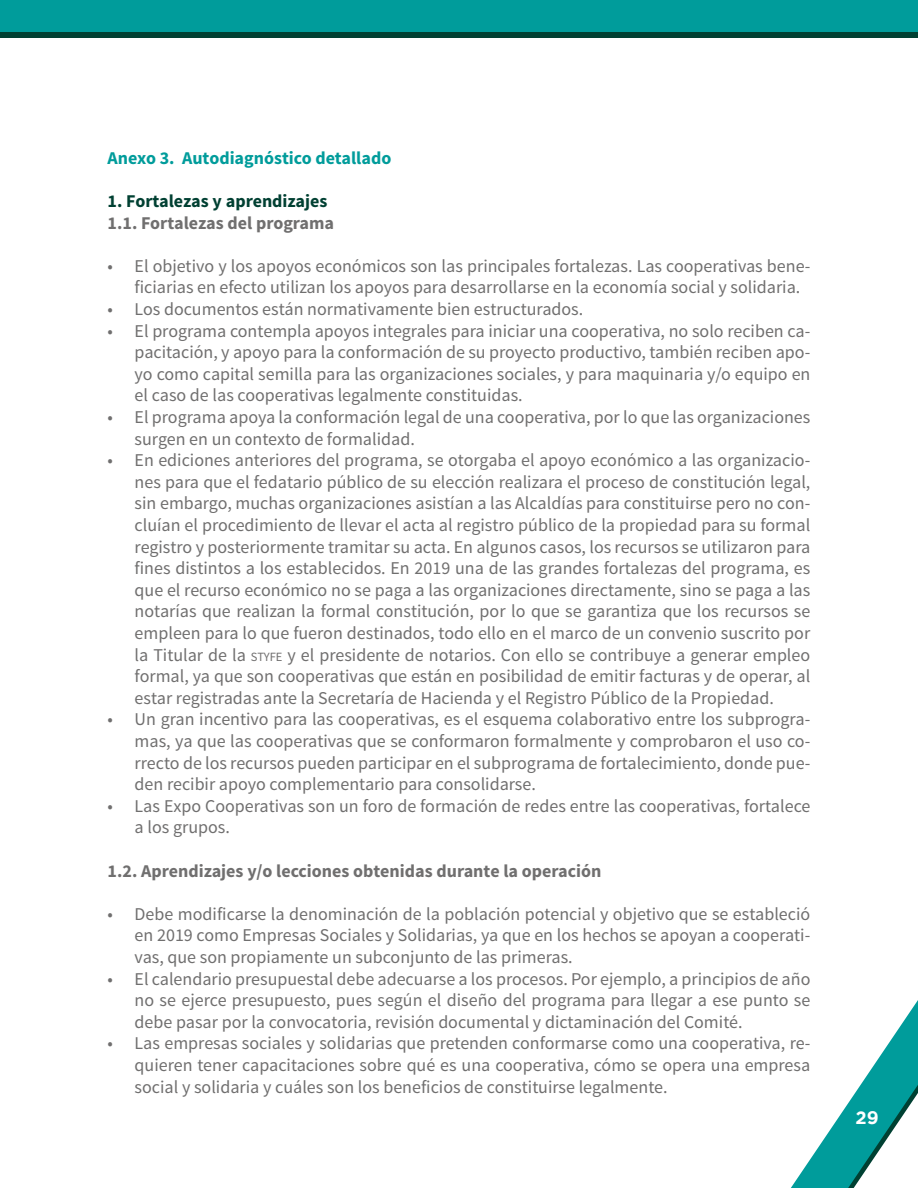
<style>
.page{position:relative;width:918px;height:1188px;background:#fff}
.page>*{position:absolute;margin:0;border:0;box-sizing:border-box;transform-origin:0 0}
.t1{font:18px/21.6px "Source Sans Pro";color:#706f6f;text-align:justify}
.t2{font:700 18px "Source Sans Pro";color:#706f6f}
.t3{font:700 18px "Source Sans Pro";color:#009c9b}
.t4{font:700 18px "Source Sans Pro";color:#004032}
.t5{font:700 18px "Gotham";color:#fff}
.s1{font-size:12.6px}
</style>
<div class="page">
<svg style="left:791px;top:1000px;width:127px;height:188px"></svg>
<div style="left:0;top:0;width:918px;height:35px;background:#009c9b"></div>
<div style="left:0;top:32px;width:918px;height:5px;background:#004032"></div>
<p class="t3" style="left:108px;top:146px;width:285px">Anexo 3. Autodiagnóstico detallado</p>
<p class="t4" style="left:108px;top:190px;width:221px">1. Fortalezas y aprendizajes</p>
<p class="t2" style="left:108px;top:211px;width:228px">1.1. Fortalezas del programa</p>
<p class="t1" style="left:135px;top:255px;width:677px;text-indent:-27px">• El objetivo y los apoyos económicos son las principales fortalezas. Las cooperativas bene&shy;ficiarias en efecto utilizan los apoyos para desarrollarse en la economía social y solidaria.</p>
<p class="t1" style="left:108px;top:299px;width:477px">• Los documentos están normativamente bien estructurados.</p>
<p class="t1" style="left:135px;top:320px;width:677px;text-indent:-27px">• El programa contempla apoyos integrales para iniciar una cooperativa, no solo reciben ca&shy;pacitación, y apoyo para la conformación de su proyecto productivo, también reciben apo&shy;yo como capital semilla para las organizaciones sociales, y para maquinaria y/o equipo en el caso de las cooperativas legalmente constituidas.</p>
<p class="t1" style="left:135px;top:407px;width:677px;text-indent:-27px">• El programa apoya la conformación legal de una cooperativa, por lo que las organizaciones surgen en un contexto de formalidad.</p>
<p class="t1" style="left:135px;top:450px;width:677px;text-indent:-27px">• En ediciones anteriores del programa, se otorgaba el apoyo económico a las organizacio&shy;nes para que el fedatario público de su elección realizara el proceso de constitución legal, sin embargo, muchas organizaciones asistían a las Alcaldías para constituirse pero no con&shy;cluían el procedimiento de llevar el acta al registro público de la propiedad para su formal registro y posteriormente tramitar su acta. En algunos casos, los recursos se utilizaron para fines distintos a los establecidos. En 2019 una de las grandes fortalezas del programa, es que el recurso económico no se paga a las organizaciones directamente, sino se paga a las notarías que realizan la formal constitución, por lo que se garantiza que los recursos se empleen para lo que fueron destinados, todo ello en el marco de un convenio suscrito por la Titular de la <span class="s1">styfe</span> y el presidente de notarios. Con ello se contribuye a generar empleo formal, ya que son cooperativas que están en posibilidad de emitir facturas y de operar, al estar registradas ante la Secretaría de Hacienda y el Registro Público de la Propiedad.</p>
<p class="t1" style="left:135px;top:709px;width:677px;text-indent:-27px">• Un gran incentivo para las cooperativas, es el esquema colaborativo entre los subprogra&shy;mas, ya que las cooperativas que se conformaron formalmente y comprobaron el uso co&shy;rrecto de los recursos pueden participar en el subprograma de fortalecimiento, donde pue&shy;den recibir apoyo complementario para consolidarse.</p>
<p class="t1" style="left:135px;top:795px;width:677px;text-indent:-27px">• Las Expo Cooperativas son un foro de formación de redes entre las cooperativas, fortalece a los grupos.</p>
<p class="t2" style="left:108px;top:859px;width:495px">1.2. Aprendizajes y/o lecciones obtenidas durante la operación</p>
<p class="t1" style="left:135px;top:903px;width:677px;text-indent:-27px">• Debe modificarse la denominación de la población potencial y objetivo que se estableció en 2019 como Empresas Sociales y Solidarias, ya que en los hechos se apoyan a cooperati&shy;vas, que son propiamente un subconjunto de las primeras.</p>
<p class="t1" style="left:135px;top:968px;width:677px;text-indent:-27px">• El calendario presupuestal debe adecuarse a los procesos. Por ejemplo, a principios de año no se ejerce presupuesto, pues según el diseño del programa para llegar a ese punto se debe pasar por la convocatoria, revisión documental y dictaminación del Comité.</p>
<p class="t1" style="left:135px;top:1033px;width:677px;text-indent:-27px">• Las empresas sociales y solidarias que pretenden conformarse como una cooperativa, re&shy;quieren tener capacitaciones sobre qué es una cooperativa, cómo se opera una empresa social y solidaria y cuáles son los beneficios de constituirse legalmente.</p>
<p class="t5" style="left:856px;top:1107px;width:25px">29</p>
</div>
